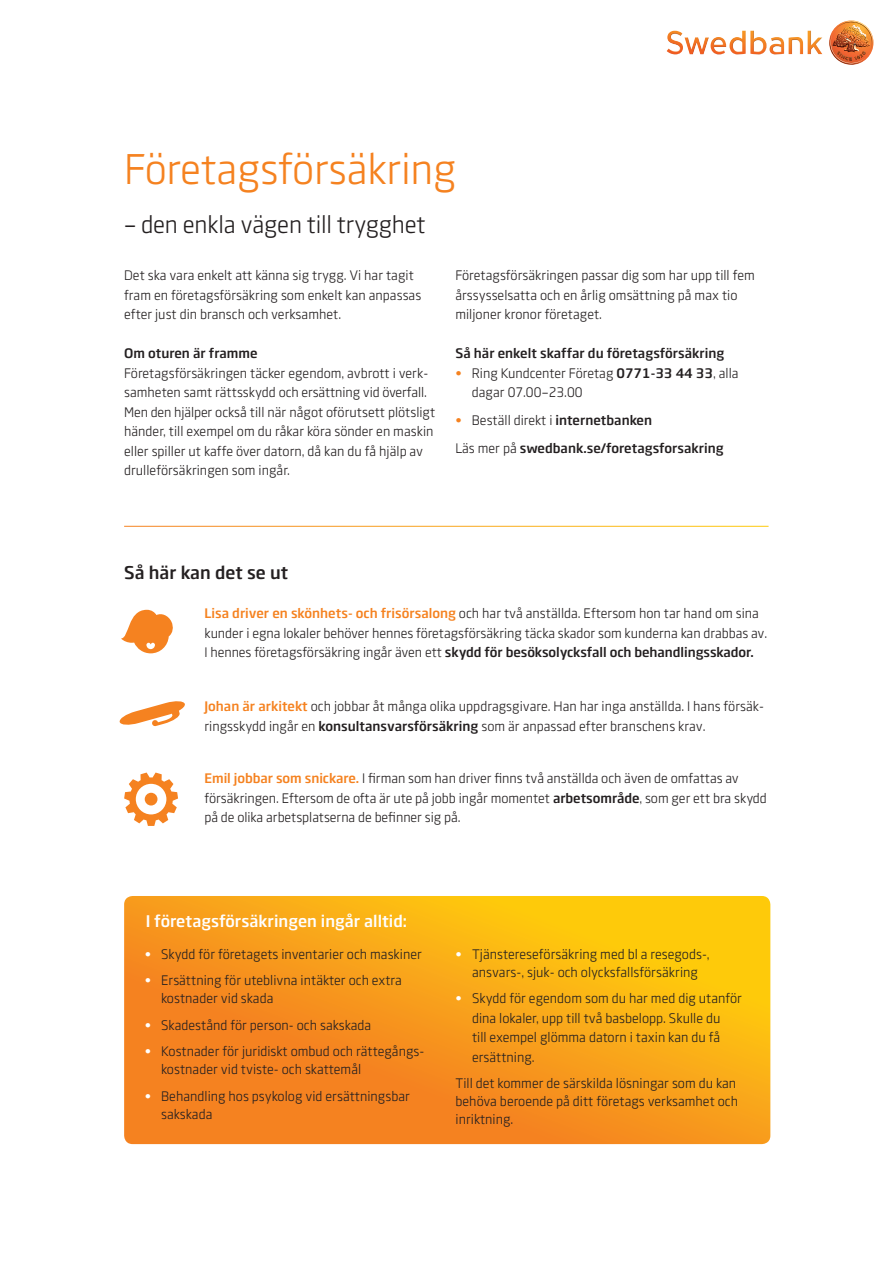
<style>
.page{position:relative;width:893px;height:1263px;background:#fff}
.page>*{position:absolute;margin:0;border:0;box-sizing:border-box;transform-origin:0 0}
.t1{font:42px "Swedbank Sans";letter-spacing:-.01em;color:#f58220}
.t2{font:24px "Swedbank Sans";letter-spacing:-.01em;color:#231f20}
.t3{font:700 18px "Swedbank Sans";color:#231f20}
.t4{font:700 16.5px "Swedbank Sans";color:#fff}
.t5{font:13.5px/19.5px "Swedbank Sans";color:#231f20}
.t6{font:700 13.5px "Swedbank Sans";color:#231f20}
.s1{font-weight:700;color:#f58220}
.s2{font-weight:700}
.s3{font-weight:400}
.s4{font-weight:700;color:#fff}
</style>
<div class="page">
<img style="left:666px;top:31px;width:17px;height:23px">
<img style="left:684px;top:37px;width:42px;height:17px">
<img style="left:729px;top:31px;width:17px;height:23px">
<img style="left:750px;top:31px;width:16px;height:23px">
<img style="left:769px;top:37px;width:15px;height:17px">
<img style="left:789px;top:37px;width:14px;height:17px">
<img style="left:808px;top:31px;width:15px;height:23px">
<svg style="left:830px;top:20px;width:44px;height:45px"></svg>
<svg style="left:124px;top:896px;width:646px;height:248px;background:#f89f19"></svg>
<svg style="left:121px;top:610px;width:52px;height:44px"></svg>
<svg style="left:119px;top:701px;width:66px;height:25px"></svg>
<svg style="left:124px;top:772px;width:54px;height:54px"></svg>
<p class="t1" style="left:124px;top:144px;width:334px">Företagsförsäkring</p>
<p class="t2" style="left:124px;top:210px;width:303px">– den enkla vägen till trygghet</p>
<p class="t5" style="left:124px;top:265px;width:299px">Det ska vara enkelt att känna sig trygg. Vi har tagit fram en företagsförsäkring som enkelt kan anpassas efter just din bransch och verksamhet.</p>
<p class="t6" style="left:124px;top:345px;width:135px">Om oturen är framme</p>
<p class="t5" style="left:124px;top:363px;width:313px">Företagsförsäkringen täcker egendom, avbrott i verk&shy;samheten samt rättsskydd och ersättning vid överfall.<br>Men den hjälper också till när något oförutsett plötsligt händer, till exempel om du råkar köra sönder en maskin eller spiller ut kaffe över datorn, då kan du få hjälp av drulleförsäkringen som ingår.</p>
<p class="t5" style="left:455px;top:265px;width:301px">Företagsförsäkringen passar dig som har upp till fem årssysselsatta och en årlig omsättning på max tio miljoner kronor företaget.</p>
<p class="t6" style="left:455px;top:345px;width:271px">Så här enkelt skaffar du företagsförsäkring</p>
<p class="t5" style="left:472px;top:363px;width:268px;text-indent:-16px"><span class="s1">•</span> Ring Kundcenter Företag <span class="s2">0771-33 44 33</span>, alla dagar 07.00–23.00</p>
<p class="t5" style="left:455px;top:410px;width:198px"><span class="s1">•</span> Beställ direkt i <span class="s2">internetbanken</span></p>
<p class="t6" style="left:455px;top:440px;width:270px"><span class="s3">Läs mer på</span> swedbank.se/foretagsforsakring</p>
<p class="t3" style="left:124px;top:562px;width:166px">Så här kan det se ut</p>
<p class="t5" style="left:204px;top:604px;width:564px"><span class="s1">Lisa driver en skönhets- och frisörsalong</span> och har två anställda. Eftersom hon tar hand om sina kunder i egna lokaler behöver hennes företagsförsäkring täcka skador som kunderna kan drabbas av.<br>I hennes företagsförsäkring ingår även ett <span class="s2">skydd för besöksolycksfall och behandlingsskador.</span></p>
<p class="t5" style="left:204px;top:697px;width:561px"><span class="s1">Johan är arkitekt</span> och jobbar åt många olika uppdragsgivare. Han har inga anställda. I hans försäk&shy;ringsskydd ingår en <span class="s2">konsultansvarsförsäkring</span> som är anpassad efter branschens krav.</p>
<p class="t5" style="left:204px;top:769px;width:564px"><span class="s1">Emil jobbar som snickare.</span> I firman som han driver finns två anställda och även de omfattas av försäkringen. Eftersom de ofta är ute på jobb ingår momentet <span class="s2">arbetsområde</span>, som ger ett bra skydd på de olika arbetsplatserna de befinner sig på.</p>
<p class="t4" style="left:146px;top:912px;width:263px">I företagsförsäkringen ingår alltid:</p>
<p class="t5" style="left:145px;top:944px;width:279px"><span class="s4">•</span> Skydd för företagets inventarier och maskiner</p>
<p class="t5" style="left:161px;top:971px;width:242px;line-height:18px;text-indent:-16px"><span class="s4">•</span> Ersättning för uteblivna intäkter och extra kostnader vid skada</p>
<p class="t5" style="left:145px;top:1015px;width:228px"><span class="s4">•</span> Skadestånd för person- och sakskada</p>
<p class="t5" style="left:161px;top:1042px;width:265px;line-height:18px;text-indent:-16px"><span class="s4">•</span> Kostnader för juridiskt ombud och rättegångs&shy;kostnader vid tviste- och skattemål</p>
<p class="t5" style="left:161px;top:1087px;width:250px;line-height:18px;text-indent:-16px"><span class="s4">•</span> Behandling hos psykolog vid ersättningsbar sakskada</p>
<p class="t5" style="left:456px;top:945px;width:256px;line-height:18px;text-align:center"><span class="s4">•</span> Tjänstereseförsäkring med bl a resegods-, ansvars-, sjuk- och olycksfallsförsäkring</p>
<p class="t5" style="left:472px;top:989px;width:272px;text-indent:-16px"><span class="s4">•</span> Skydd för egendom som du har med dig utanför dina lokaler, upp till två basbelopp. Skulle du<br>till exempel glömma datorn i taxin kan du få ersättning.</p>
<p class="t5" style="left:456px;top:1074px;width:284px;line-height:18px">Till det kommer de särskilda lösningar som du kan behöva beroende på ditt företags verksamhet och inriktning.</p>
</div>
